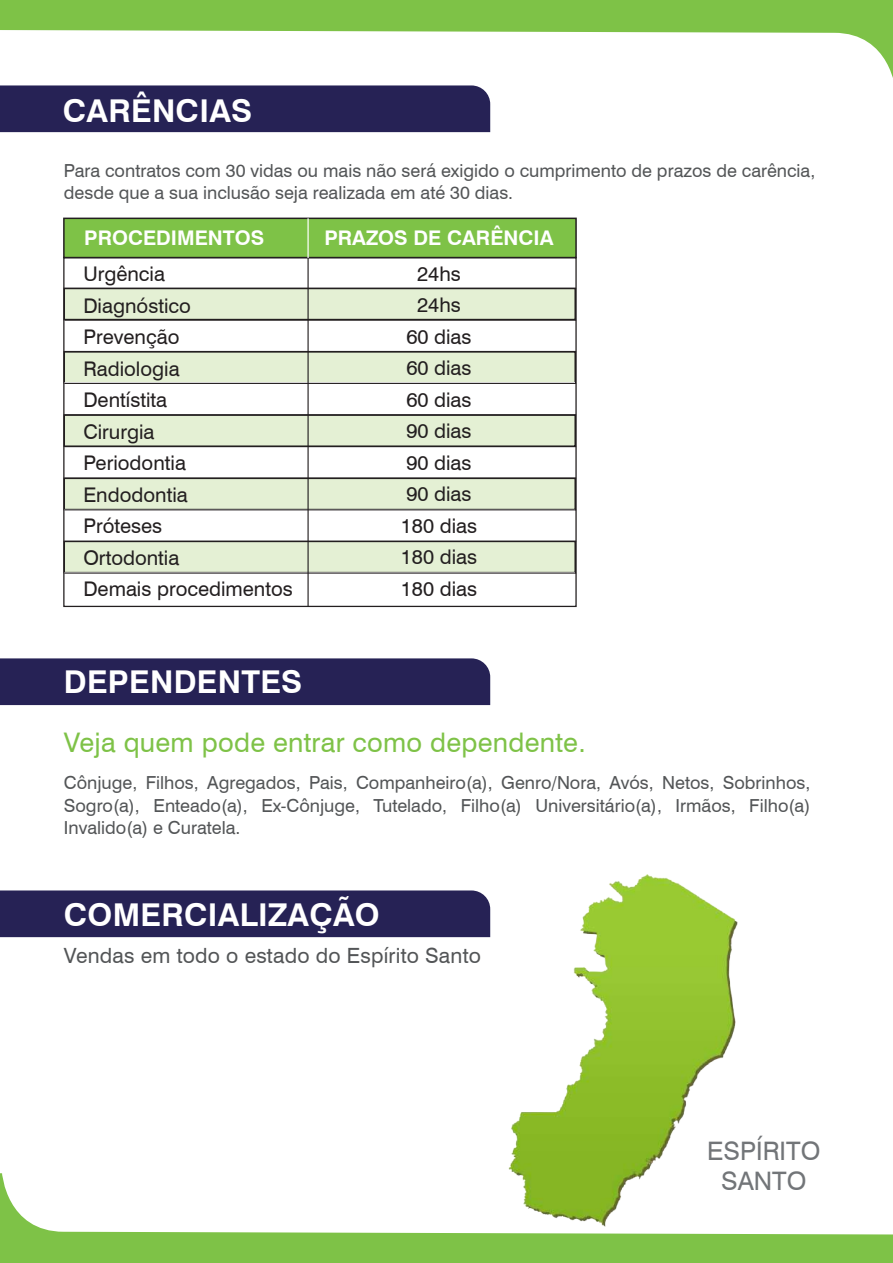
<style>
.page{position:relative;width:893px;height:1263px;background:#fff}
.page>*{position:absolute;margin:0;border:0;box-sizing:border-box;transform-origin:0 0}
.t1{font:700 31.5px "Swiss 721 BT";letter-spacing:.01em;color:#fff}
.t2{font:27px "Swiss 721 BT";letter-spacing:.01em;color:#7ec247}
.t3{font:25.5px/29.5px "Swiss 721 BT";color:#727578;text-align:center}
.t4{font:21px "Swiss 721 BT";letter-spacing:.01em;color:#535557}
.t5{font:20.25px/31.5px "Swiss 721 BT";color:#231f20}
.t6{font:700 20.25px "Swiss 721 BT";color:#fff}
.t7{font:18px/22.5px "Swiss 721 BT";color:#535557}
</style>
<div class="page">
<div style="left:0;top:658px;width:490px;height:47px;background:#262255"></div>
<div style="left:0;top:92px;width:490px;height:40px;background:#262255"></div>
<div style="left:0;top:890px;width:490px;height:47px;background:#262255"></div>
<svg style="left:0;top:1173px;width:893px;height:90px"></svg>
<svg style="left:0;top:0;width:893px;height:92px"></svg>
<div style="left:63px;top:288px;width:513px;height:32px;background:#e4f0d4;border:2px solid #231f20"></div>
<div style="left:63px;top:351px;width:513px;height:33px;background:#e4f0d4"></div>
<div style="left:63px;top:414px;width:513px;height:33px;background:#e4f0d4"></div>
<div style="left:63px;top:478px;width:513px;height:32px;background:#e4f0d4"></div>
<div style="left:63px;top:541px;width:513px;height:32px;background:#e4f0d4"></div>
<div style="left:63px;top:218px;width:514px;height:40px;background:#7ec247;border:2px solid #231f20"></div>
<hr style="left:64px;top:288px;width:512px;height:1px;background:#231f20">
<hr style="left:64px;top:320px;width:512px;height:1px;background:#231f20">
<hr style="left:64px;top:351px;width:512px;height:1px;background:#231f20">
<hr style="left:64px;top:383px;width:512px;height:1px;background:#231f20">
<hr style="left:64px;top:414px;width:512px;height:2px;background:#231f20">
<hr style="left:64px;top:446px;width:512px;height:1px;background:#231f20">
<hr style="left:64px;top:478px;width:512px;height:1px;background:#231f20">
<hr style="left:64px;top:509px;width:512px;height:1px;background:#231f20">
<hr style="left:64px;top:541px;width:512px;height:1px;background:#231f20">
<hr style="left:64px;top:572px;width:512px;height:2px;background:#231f20">
<hr style="left:307px;top:258px;width:2px;height:348px;background:#231f20">
<hr style="left:307px;top:218px;width:2px;height:40px;background:#fff">
<img style="left:508px;top:874px;width:230px;height:352px">
<h1 class="t1" style="left:63px;top:91px;width:191px">CARÊNCIAS</h1>
<p class="t7" style="left:64px;top:159px;width:753px">Para contratos com 30 vidas ou mais não será exigido o cumprimento de prazos de carência, desde que a sua inclusão seja realizada em até 30 dias.</p>
<p class="t6" style="left:84px;top:226px;width:182px">PROCEDIMENTOS</p>
<p class="t6" style="left:324px;top:226px;width:231px">PRAZOS DE CARÊNCIA</p>
<p class="t5" style="left:83px;top:258px;width:211px">Urgência<br>Diagnóstico<br>Prevenção<br>Radiologia<br>Dentístita<br>Cirurgia<br>Periodontia<br>Endodontia<br>Próteses<br>Ortodontia<br>Demais procedimentos</p>
<p class="t5" style="left:401px;top:258px;width:78px;text-align:center">24hs<br>24hs<br>60 dias<br>60 dias<br>60 dias<br>90 dias<br>90 dias<br>90 dias<br>180 dias<br>180 dias<br>180 dias</p>
<h1 class="t1" style="left:64px;top:663px;width:240px">DEPENDENTES</h1>
<h2 class="t2" style="left:64px;top:726px;width:523px">Veja quem pode entrar como dependente.</h2>
<p class="t7" style="left:64px;top:771px;width:748px;text-align:justify">Cônjuge, Filhos, Agregados, Pais, Companheiro(a), Genro/Nora, Avós, Netos, Sobrinhos, Sogro(a), Enteado(a), Ex-Cônjuge, Tutelado, Filho(a) Universitário(a), Irmãos, Filho(a)<br>Invalido(a) e Curatela.</p>
<h1 class="t1" style="left:64px;top:896px;width:317px">COMERCIALIZAÇÃO</h1>
<p class="t4" style="left:64px;top:943px;width:419px">Vendas em todo o estado do Espírito Santo</p>
<h3 class="t3" style="left:707px;top:1136px;width:115px">ESPÍRITO<br>SANTO</h3>
</div>
